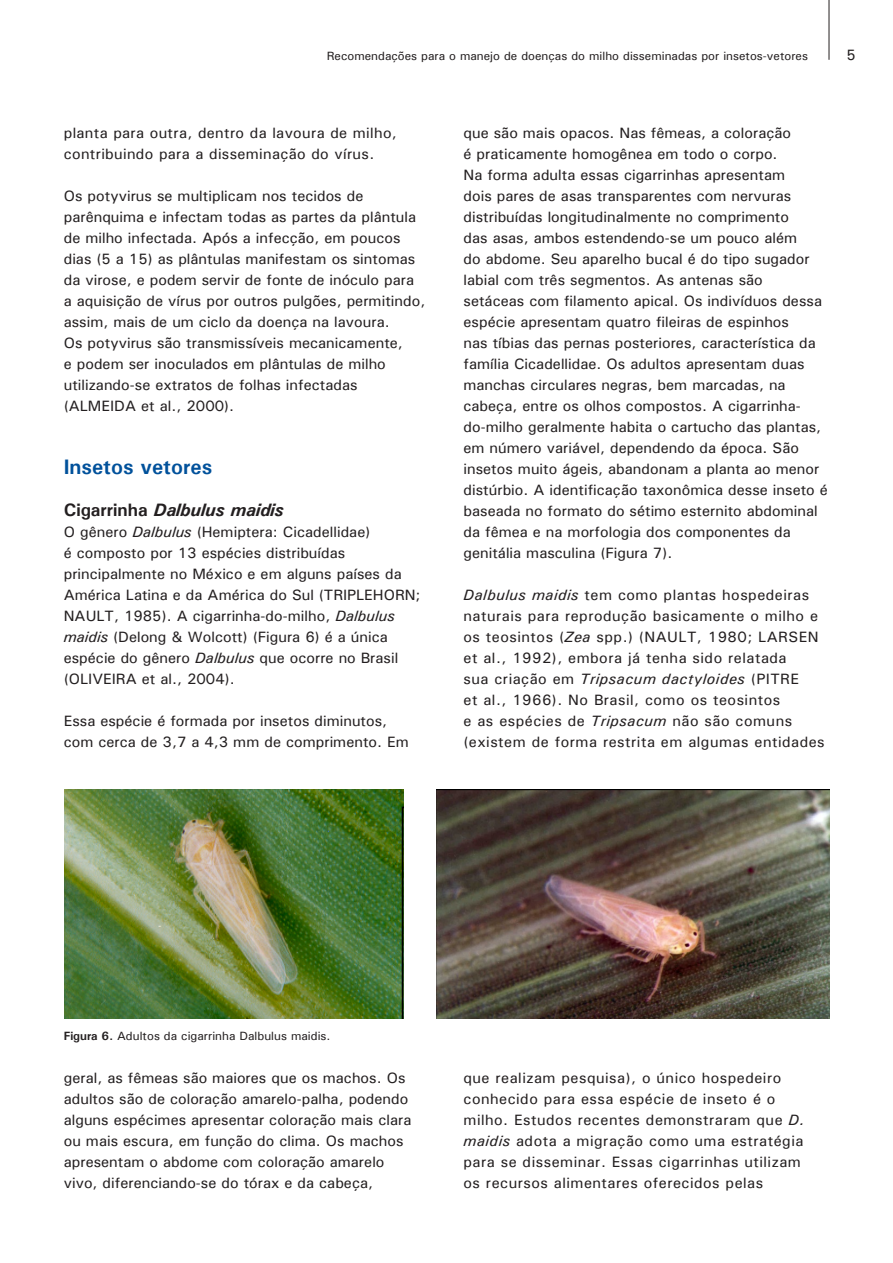
<style>
.page{position:relative;width:893px;height:1263px;background:#fff}
.page>*{position:absolute;margin:0;border:0;box-sizing:border-box;transform-origin:0 0}
.Titulo_1{font:700 21px "Univers";color:#01519b}
.t1{font:19.65px "Arial";color:#000}
.Titulo_2{font:italic 700 18px "Univers";color:#231f20}
.Texto{font:15px/21px "Univers";color:#231f20}
.Texto-2{font:15px/21px "Univers";letter-spacing:.03em;color:#231f20}
.Texto-3{font:15px/21px "Univers";letter-spacing:.02em;color:#231f20}
.Legenda{font:12px "Univers";color:#231f20}
.s1{font-style:normal}
.s2{font-style:italic}
.s3{font-weight:700}
</style>
<div class="page">
<hr style="left:829px;top:0;width:1px;height:60px;background:#231f20">
<img style="left:436px;top:789px;width:393px;height:230px">
<img style="left:64px;top:789px;width:339px;height:230px">
<svg style="left:402px;top:806px;width:1px;height:213px"></svg>
<p class="Legenda" style="left:327px;top:48px;width:483px">Recomendações para o manejo de doenças do milho disseminadas por insetos-vetores</p>
<p class="Texto" style="left:846px;top:44px;width:11px">5</p>
<p class="Texto-3" style="left:64px;top:122px;width:335px">planta para outra, dentro da lavoura de milho, contribuindo para a disseminação do vírus.</p>
<p class="Texto" style="left:64px;top:185px;width:363px">Os potyvirus se multiplicam nos tecidos de parênquima e infectam todas as partes da plântula de milho infectada. Após a infecção, em poucos dias (5 a 15) as plântulas manifestam os sintomas da virose, e podem servir de fonte de inóculo para a aquisição de vírus por outros pulgões, permitindo, assim, mais de um ciclo da doença na lavoura.<br>Os potyvirus são transmissíveis mecanicamente,<br>e podem ser inoculados em plântulas de milho utilizando-se extratos de folhas infectadas (ALMEIDA et al., 2000).</p>
<p class="Titulo_1" style="left:64px;top:453px;width:150px">Insetos vetores</p>
<p class="Titulo_2" style="left:64px;top:498px;width:222px"><span class="s1">Cigarrinha</span> Dalbulus maidis</p>
<p class="Texto" style="left:64px;top:521px;width:358px">O gênero <span class="s2">Dalbulus</span> (Hemiptera: Cicadellidae)<br>é composto por 13 espécies distribuídas principalmente no México e em alguns países da América Latina e da América do Sul (TRIPLEHORN; NAULT, 1985). A cigarrinha-do-milho, <span class="s2">Dalbulus maidis</span> (Delong &amp; Wolcott) (Figura 6) é a única espécie do gênero <span class="s2">Dalbulus</span> que ocorre no Brasil (OLIVEIRA et al., 2004).</p>
<p class="Texto" style="left:64px;top:710px;width:347px">Essa espécie é formada por insetos diminutos, com cerca de 3,7 a 4,3 mm de comprimento. Em</p>
<p class="Texto" style="left:463px;top:122px;width:366px">que são mais opacos. Nas fêmeas, a coloração<br>é praticamente homogênea em todo o corpo.<br>Na forma adulta essas cigarrinhas apresentam<br>dois pares de asas transparentes com nervuras distribuídas longitudinalmente no comprimento<br>das asas, ambos estendendo-se um pouco além<br>do abdome. Seu aparelho bucal é do tipo sugador labial com três segmentos. As antenas são<br>setáceas com filamento apical. Os indivíduos dessa espécie apresentam quatro fileiras de espinhos<br>nas tíbias das pernas posteriores, característica da família Cicadellidae. Os adultos apresentam duas manchas circulares negras, bem marcadas, na cabeça, entre os olhos compostos. A cigarrinha&shy;do-milho geralmente habita o cartucho das plantas, em número variável, dependendo da época. São insetos muito ágeis, abandonam a planta ao menor distúrbio. A identificação taxonômica desse inseto é baseada no formato do sétimo esternito abdominal da fêmea e na morfologia dos componentes da genitália masculina (Figura 7).</p>
<p class="Texto-2" style="left:463px;top:584px;width:363px"><span class="s2">Dalbulus maidis</span> tem como plantas hospedeiras naturais para reprodução basicamente o milho e os teosintos (<span class="s2">Zea</span> spp.) (NAULT, 1980; LARSEN et al., 1992), embora já tenha sido relatada<br>sua criação em <span class="s2">Tripsacum dactyloides</span> (PITRE<br>et al., 1966). No Brasil, como os teosintos<br>e as espécies de <span class="s2">Tripsacum</span> não são comuns (existem de forma restrita em algumas entidades</p>
<p class="Legenda" style="left:64px;top:1028px;width:268px"><span class="s3">Figura 6.</span> Adultos da cigarrinha Dalbulus maidis.</p>
<p class="Texto" style="left:64px;top:1067px;width:349px">geral, as fêmeas são maiores que os machos. Os adultos são de coloração amarelo-palha, podendo alguns espécimes apresentar coloração mais clara ou mais escura, em função do clima. Os machos apresentam o abdome com coloração amarelo vivo, diferenciando-se do tórax e da cabeça,</p>
<p class="Texto-2" style="left:463px;top:1067px;width:343px">que realizam pesquisa), o único hospedeiro conhecido para essa espécie de inseto é o milho. Estudos recentes demonstraram que <span class="s2">D. maidis</span> adota a migração como uma estratégia para se disseminar. Essas cigarrinhas utilizam os recursos alimentares oferecidos pelas</p>
<p class="t1" style="left:97px;top:1103px;width:434px">Figura 6. Adultos da cigarrinha <span class="s2">Dalbulus maidis.</span></p>
<p class="t1" style="left:64px;top:1121px;width:434px">Figura 6. Adultos da cigarrinha <span class="s2">Dalbulus maidis.</span></p>
</div>
